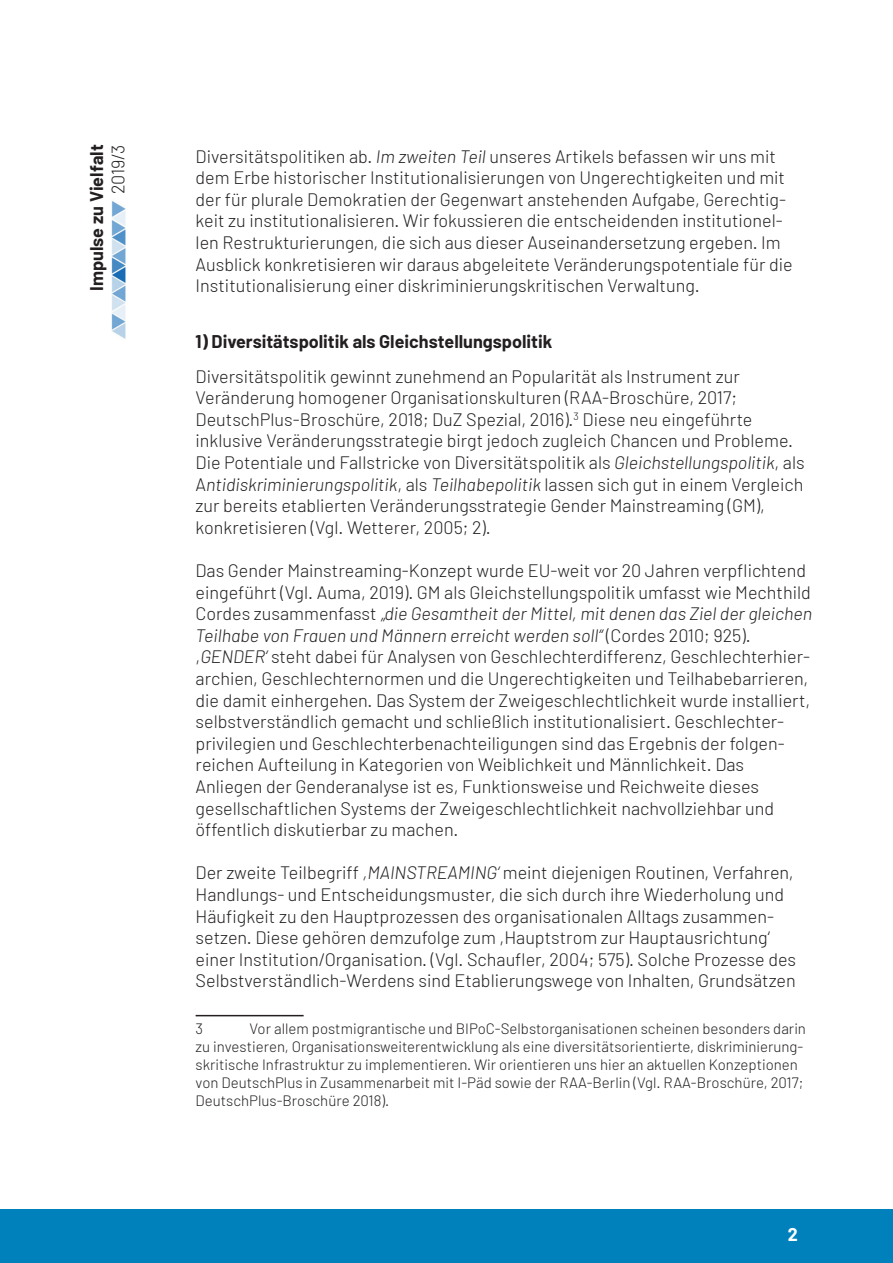
<style>
.page{position:relative;width:893px;height:1263px;background:#fff}
.page>*{position:absolute;margin:0;border:0;box-sizing:border-box;transform-origin:0 0}
.footnote_new{font:300 18px/21.6px "Barlow";color:#231f20}
.Headlines{font:700 18px "Barlow";color:#231f20}
.t1{font:700 18px "Barlow";color:#fff}
.footnote_new-2{font:300 15px/18px "Barlow";color:#231f20}
.s1{font-style:italic}
</style>
<div class="page">
<hr style="left:196px;top:1015px;width:108px;height:1px;background:#231f20">
<div style="left:0;top:1210px;width:893px;height:53px;background:#0081bc"></div>
<img style="left:111px;top:201px;width:15px;height:138px">
<p class="Headlines" style="left:85px;top:291px;width:148px;rotate:-90deg">Impulse zu Vielfalt</p>
<p class="footnote_new" style="left:107px;top:194px;width:51px;rotate:-90deg">2019/3</p>
<p class="footnote_new" style="left:196px;top:145px;width:599px">Diversitätspolitiken ab. <span class="s1">Im zweiten Teil</span> unseres Artikels befassen wir uns mit dem Erbe historischer Institutionalisierungen von Ungerechtigkeiten und mit der für plurale Demokratien der Gegenwart anstehenden Aufgabe, Gerechtig&shy;keit zu institutionalisieren. Wir fokussieren die entscheidenden institutionel&shy;len Restrukturierungen, die sich aus dieser Auseinandersetzung ergeben. Im Ausblick konkretisieren wir daraus abgeleitete Veränderungspotentiale für die Institutionalisierung einer diskriminierungskritischen Verwaltung.</p>
<p class="Headlines" style="left:196px;top:330px;width:358px">1) Diversitätspolitik als Gleichstellungspolitik</p>
<p class="footnote_new" style="left:196px;top:365px;width:611px">Diversitätspolitik gewinnt zunehmend an Popularität als Instrument zur Veränderung homogener Organisationskulturen (RAA-Broschüre, 2017; DeutschPlus-Broschüre, 2018; DuZ Spezial, 2016).<sup>3</sup> Diese neu eingeführte inklusive Veränderungsstrategie birgt jedoch zugleich Chancen und Probleme.<br>Die Potentiale und Fallstricke von Diversitätspolitik als <span class="s1">Gleichstellungspolitik</span>, als A<span class="s1">ntidiskriminierungspolitik</span>, als <span class="s1">Teilhabepolitik</span> lassen sich gut in einem Vergleich zur bereits etablierten Veränderungsstrategie Gender Mainstreaming (GM), konkretisieren (Vgl. Wetterer, 2005; 2).</p>
<p class="footnote_new" style="left:196px;top:559px;width:618px">Das Gender Mainstreaming-Konzept wurde EU-weit vor 20 Jahren verpflichtend eingeführt (Vgl. Auma, 2019). GM als Gleichstellungspolitik umfasst wie Mechthild Cordes zusammenfasst <span class="s1">„die Gesamtheit der Mittel, mit denen das Ziel der gleichen Teilhabe von Frauen und Männern erreicht werden soll“</span> (Cordes 2010; 925). ,<span class="s1">GENDER‘</span> steht dabei für Analysen von Geschlechterdifferenz, Geschlechterhier&shy;archien, Geschlechternormen und die Ungerechtigkeiten und Teilhabebarrieren, die damit einhergehen. Das System der Zweigeschlechtlichkeit wurde installiert, selbstverständlich gemacht und schließlich institutionalisiert. Geschlechter&shy;privilegien und Geschlechterbenachteiligungen sind das Ergebnis der folgen-</p>
<p class="footnote_new" style="left:196px;top:754px;width:580px">reichen Aufteilung in Kategorien von Weiblichkeit und Männlichkeit. Das Anliegen der Genderanalyse ist es, Funktionsweise und Reichweite dieses gesellschaftlichen Systems der Zweigeschlechtlichkeit nachvollziehbar und öffentlich diskutierbar zu machen.</p>
<p class="footnote_new" style="left:196px;top:862px;width:602px">Der zweite Teilbegriff <span class="s1">,MAINSTREAMING‘</span> meint diejenigen Routinen, Verfahren, Handlungs- und Entscheidungsmuster, die sich durch ihre Wiederholung und Häufigkeit zu den Hauptprozessen des organisationalen Alltags zusammen&shy;setzen. Diese gehören demzufolge zum ,Hauptstrom zur Hauptausrichtung‘ einer Institution/Organisation. (Vgl. Schaufler, 2004; 575). Solche Prozesse des Selbstverständlich-Werdens sind Etablierungswege von Inhalten, Grundsätzen</p>
<p class="footnote_new-2" style="left:196px;top:1019px;width:9px">3</p>
<p class="footnote_new-2" style="left:196px;top:1019px;width:612px;text-indent:54px">Vor allem postmigrantische und BIPoC-Selbstorganisationen scheinen besonders darin zu investieren, Organisationsweiterentwicklung als eine diversitätsorientierte, diskriminierung&shy;skritische Infrastruktur zu implementieren. Wir orientieren uns hier an aktuellen Konzeptionen von DeutschPlus in Zusammenarbeit mit I-Päd sowie der RAA-Berlin (Vgl. RAA-Broschüre, 2017; DeutschPlus-Broschüre 2018).</p>
<p class="t1" style="left:788px;top:1223px;width:12px">2</p>
</div>
